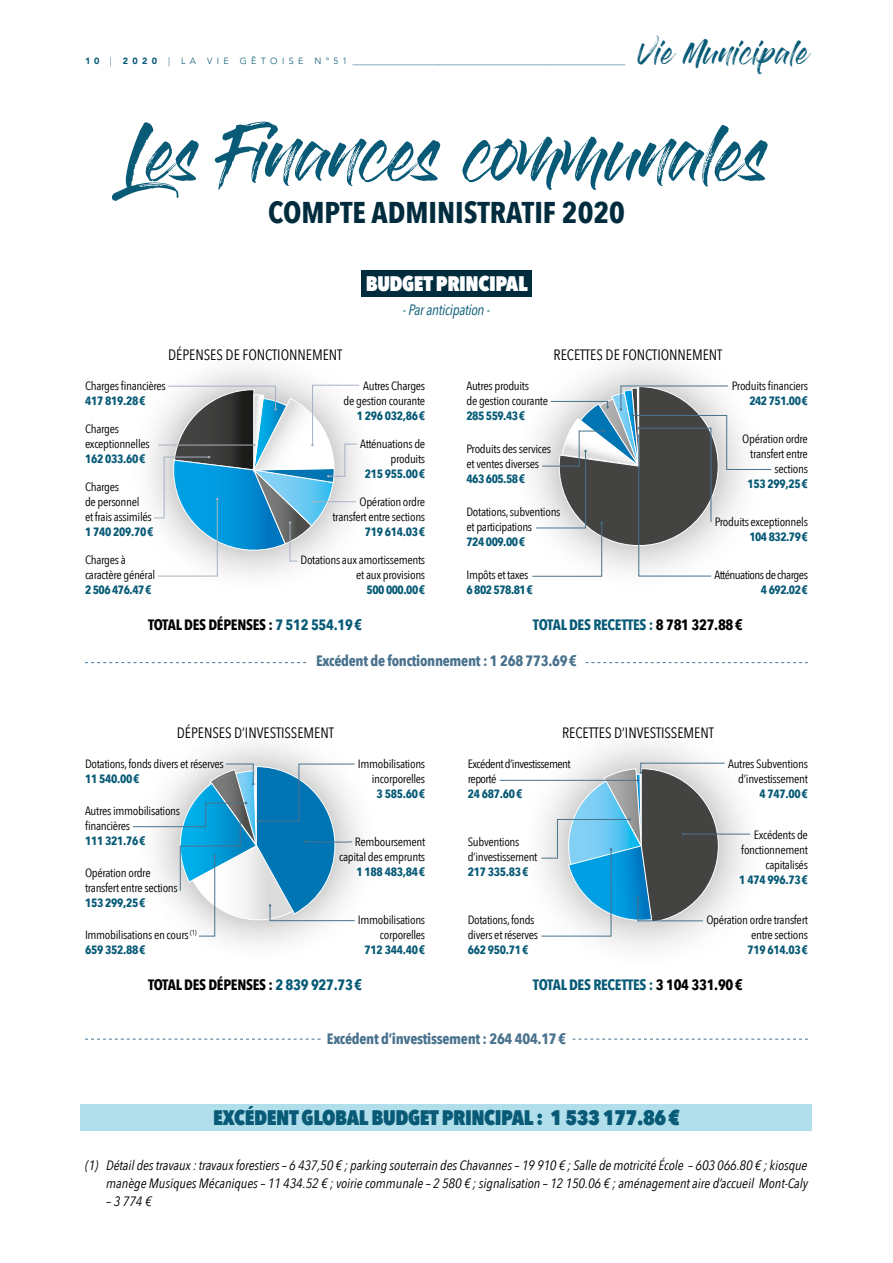
<style>
.page{position:relative;width:893px;height:1263px;background:#fff}
.page>*{position:absolute;margin:0;border:0;box-sizing:border-box;transform-origin:0 0}
.t1{font:57px "Gloss And Bloom";letter-spacing:-.04em;color:#085a76}
.t2{font:700 30px "Avenir Next Condensed";color:#002c3d}
.t3{font:24px "Gloss And Bloom";color:#085a76}
.t4{font:800 21px "Avenir Next Condensed";letter-spacing:-.02em;color:#085a76}
.t5{font:800 21px "Avenir Next Condensed";letter-spacing:-.02em;color:#fff}
.t6{font:15px "Avenir Next Condensed";letter-spacing:-.005em;color:#000}
.t7{font:700 15px "Avenir Next Condensed";letter-spacing:-.02em;color:#49728d}
.t8{font:700 15px "Avenir Next Condensed";letter-spacing:-.02em;color:#000}
.t9{font:700 15px "Avenir Next Condensed";letter-spacing:-.02em;color:#085a76}
.t10{font:italic 15px "Avenir Next Condensed";letter-spacing:-.02em;color:#085a76}
.t11{font:italic 13.5px/18px "Avenir Next Condensed";letter-spacing:-.01em;color:#000;text-align:right;scale:1.05 1}
.t12{font:12px/15px "Avenir Next Condensed";letter-spacing:-.025em;color:#000;scale:1.05 1}
.t13{font:700 12px "Avenir Next Condensed";letter-spacing:-.025em;color:#085a76}
.t14{font:12px/15px "Avenir Next Condensed";letter-spacing:-.045em;color:#000;scale:1.05 1}
.t15{font:900 9px "Avenir";color:#085a76}
.s1{font-weight:300}
.s2{color:#085a76}
.s3{color:#000}
.s4{font-weight:700;color:#085a76}
</style>
<div class="page">
<div style="left:361px;top:270px;width:171px;height:27px;background:#002c3d"></div>
<div style="left:127px;top:344px;width:253px;height:252px;background:#000;opacity:.4"></div>
<div style="left:134px;top:721px;width:247px;height:245px;background:#000;opacity:.4"></div>
<div style="left:511px;top:340px;width:255px;height:253px;background:#000;opacity:.4"></div>
<div style="left:518px;top:719px;width:251px;height:252px;background:#000;opacity:.4"></div>
<div style="left:81px;top:1104px;width:731px;height:27px;background:#b1deeb"></div>
<svg style="left:85px;top:662px;width:221px;height:1px"></svg>
<svg style="left:85px;top:1039px;width:235px;height:1px"></svg>
<svg style="left:572px;top:1039px;width:236px;height:1px"></svg>
<svg style="left:585px;top:662px;width:223px;height:1px"></svg>
<svg style="left:154px;top:385px;width:206px;height:191px"></svg>
<svg style="left:532px;top:386px;width:240px;height:191px"></svg>
<svg style="left:133px;top:764px;width:222px;height:172px"></svg>
<hr style="left:684px;top:834px;width:66px;height:1px;background:#49728d">
<hr style="left:500px;top:780px;width:137px;height:1px;background:#49728d">
<svg style="left:541px;top:763px;width:184px;height:173px"></svg>
<p class="t15" style="left:85px;top:53px;width:542px">1 0 <span class="s1">|</span> 2 0 2 0 <span class="s1">| L A V I E G Ê T O I S E N ° 5 1</span> _______________________________________________________________</p>
<h3 class="t3" style="left:638px;top:41px;width:172px">Vie Municipale</h3>
<h1 class="t1" style="left:125px;top:128px;width:645px">Les Finances communales</h1>
<h2 class="t2" style="left:268px;top:194px;width:358px">COMPTE ADMINISTRATIF 2020</h2>
<p class="t6" style="left:168px;top:342px;width:176px">DÉPENSES DE FONCTIONNEMENT</p>
<h3 class="t5" style="left:366px;top:271px;width:164px">BUDGET PRINCIPAL</h3>
<p class="t10" style="left:403px;top:301px;width:89px">- Par anticipation -</p>
<p class="t6" style="left:554px;top:342px;width:170px">RECETTES DE FONCTIONNEMENT</p>
<p class="t12" style="left:85px;top:378px;width:79px">Charges financières</p>
<p class="t13" style="left:85px;top:393px;width:62px">417 819.28€</p>
<p class="t12" style="left:85px;top:421px;width:63px">Charges exceptionnelles</p>
<p class="t13" style="left:85px;top:451px;width:62px">162 033.60€</p>
<p class="t12" style="left:85px;top:479px;width:65px">Charges<br>de personnel<br>et frais assimilés</p>
<p class="t13" style="left:85px;top:524px;width:70px">1 740 209.70€</p>
<p class="t12" style="left:85px;top:552px;width:68px">Charges à caractère général</p>
<p class="t13" style="left:85px;top:582px;width:68px">2 506 476.47€</p>
<p class="t12" style="left:344px;top:378px;width:79px;text-align:right">Autres Charges<br>de gestion courante</p>
<p class="t13" style="left:357px;top:408px;width:70px">1 296 032,86€</p>
<p class="t12" style="left:360px;top:436px;width:63px;text-align:right">Atténuations de produits</p>
<p class="t13" style="left:365px;top:466px;width:62px">215 955.00€</p>
<p class="t12" style="left:332px;top:494px;width:90px;text-align:right">Opération ordre transfert entre sections</p>
<p class="t13" style="left:365px;top:524px;width:62px">719 614.03€</p>
<p class="t12" style="left:301px;top:552px;width:120px;text-align:right">Dotations aux amortissements et aux provisions</p>
<p class="t13" style="left:367px;top:582px;width:60px">500 000.00€</p>
<p class="t8" style="left:148px;top:616px;width:216px">TOTAL DES DÉPENSES : <span class="s2">7 512 554.19€</span></p>
<p class="t12" style="left:466px;top:378px;width:79px">Autres produits<br>de gestion courante</p>
<p class="t13" style="left:466px;top:408px;width:60px">285 559.43€</p>
<p class="t12" style="left:466px;top:441px;width:82px">Produits des services et ventes diverses</p>
<p class="t13" style="left:466px;top:471px;width:60px">463 605.58€</p>
<p class="t12" style="left:466px;top:504px;width:91px">Dotations, subventions et participations</p>
<p class="t13" style="left:466px;top:534px;width:60px">724 009.00€</p>
<p class="t12" style="left:466px;top:567px;width:61px">Impôts et taxes</p>
<p class="t13" style="left:466px;top:582px;width:68px">6 802 578.81€</p>
<p class="t12" style="left:732px;top:378px;width:74px">Produits financiers</p>
<p class="t13" style="left:749px;top:393px;width:60px">242 751.00€</p>
<p class="t12" style="left:742px;top:431px;width:64px;text-align:right">Opération ordre transfert entre sections</p>
<p class="t13" style="left:747px;top:476px;width:62px">153 299,25€</p>
<p class="t12" style="left:715px;top:514px;width:90px">Produits exceptionnels</p>
<p class="t13" style="left:749px;top:529px;width:60px">104 832.79€</p>
<p class="t14" style="left:714px;top:567px;width:90px">Atténuations de charges</p>
<p class="t13" style="left:761px;top:582px;width:48px">4 692.02€</p>
<p class="t9" style="left:533px;top:616px;width:211px">TOTAL DES RECETTES : <span class="s3">8 781 327.88€</span></p>
<p class="t7" style="left:316px;top:652px;width:262px">Excédent de fonctionnement : 1 268 773.69€</p>
<p class="t6" style="left:177px;top:720px;width:159px">DÉPENSES D’INVESTISSEMENT</p>
<p class="t6" style="left:562px;top:720px;width:153px">RECETTES D’INVESTISSEMENT</p>
<p class="t12" style="left:85px;top:756px;width:134px">Dotations, fonds divers et réserves</p>
<p class="t13" style="left:85px;top:771px;width:56px">11 540.00€</p>
<p class="t12" style="left:85px;top:803px;width:92px">Autres immobilisations financières</p>
<p class="t13" style="left:85px;top:833px;width:62px">111 321.76€</p>
<p class="t12" style="left:85px;top:865px;width:90px">Opération ordre transfert entre sections</p>
<p class="t13" style="left:85px;top:895px;width:62px">153 299,25€</p>
<p class="t12" style="left:85px;top:927px;width:108px">Immobilisations en cours <sup>(1)<br></sup><span class="s4">659 352.88€</span></p>
<p class="t12" style="left:358px;top:756px;width:66px;text-align:right">Immobilisations incorporelles</p>
<p class="t13" style="left:377px;top:786px;width:50px">3 585.60€</p>
<p class="t14" style="left:468px;top:756px;width:100px">Excédent d’investissement reporté</p>
<p class="t13" style="left:468px;top:786px;width:56px">24 687.60€</p>
<p class="t12" style="left:339px;top:834px;width:83px;text-align:right">Remboursement capital des emprunts</p>
<p class="t13" style="left:357px;top:864px;width:70px">1 188 483,84€</p>
<p class="t12" style="left:468px;top:833px;width:68px">Subventions d’investissement</p>
<p class="t13" style="left:468px;top:864px;width:62px">217 335.83€</p>
<p class="t12" style="left:358px;top:912px;width:66px;text-align:right">Immobilisations corporelles</p>
<p class="t13" style="left:365px;top:942px;width:62px">712 344.40€</p>
<p class="t12" style="left:468px;top:911px;width:68px">Dotations, fonds divers et réserves</p>
<p class="t13" style="left:468px;top:942px;width:62px">662 950.71€</p>
<p class="t12" style="left:728px;top:756px;width:77px;text-align:right">Autres Subventions d’investissement</p>
<p class="t13" style="left:759px;top:786px;width:50px">4 747.00€</p>
<p class="t12" style="left:741px;top:826px;width:65px;text-align:right">Excédents de fonctionnement capitalisés</p>
<p class="t13" style="left:739px;top:872px;width:70px">1 474 996.73€</p>
<p class="t12" style="left:706px;top:912px;width:98px;text-align:right">Opération ordre transfert entre sections</p>
<p class="t13" style="left:747px;top:942px;width:62px">719 614.03€</p>
<p class="t8" style="left:148px;top:976px;width:216px">TOTAL DES DÉPENSES : <span class="s2">2 839 927.73€</span></p>
<p class="t9" style="left:533px;top:976px;width:211px">TOTAL DES RECETTES : <span class="s3">3 104 331.90€</span></p>
<p class="t7" style="left:327px;top:1030px;width:241px">Excédent d’investissement : 264 404.17€</p>
<h3 class="t4" style="left:213px;top:1105px;width:468px">EXCÉDENT GLOBAL BUDGET PRINCIPAL : 1 533 177.86€</h3>
<p class="t11" style="left:85px;top:1156px;width:690px">(1) Détail des travaux : travaux forestiers – 6 437,50 € ; parking souterrain des Chavannes – 19 910 € ; Salle de motricité École – 603 066.80 € ; kiosque manège Musiques Mécaniques – 11 434.52 € ; voirie communale – 2 580 € ; signalisation – 12 150.06 € ; aménagement aire d’accueil Mont-Caly</p>
<p class="t11" style="left:106px;top:1192px;width:45px">– 3 774 €</p>
</div>
